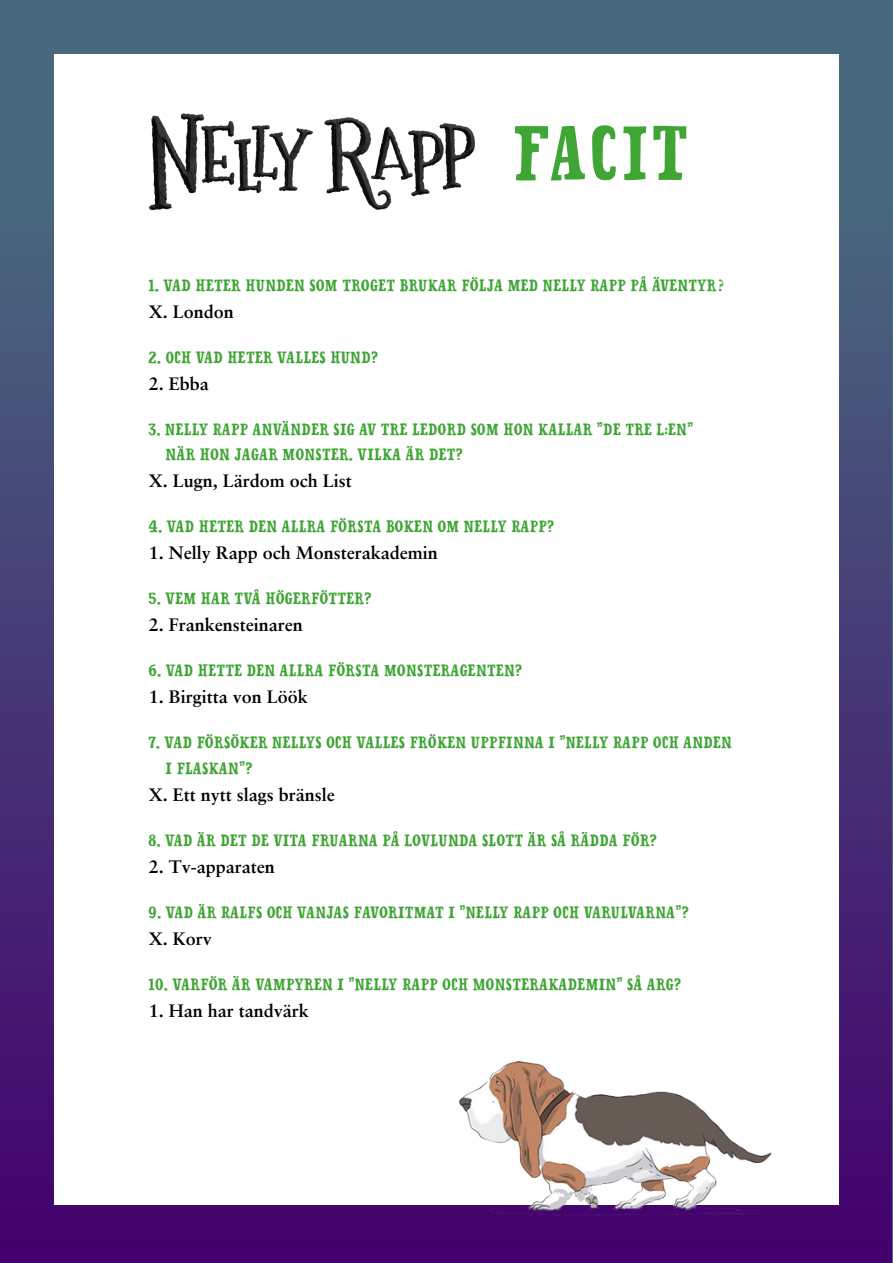
<style>
.page{position:relative;width:893px;height:1263px;background:#fff}
.page>*{position:absolute;margin:0;border:0;box-sizing:border-box;transform-origin:0 0}
.t1{font:75px "Oklahoma Pro Deputy";letter-spacing:.05em;color:#3fa535}
.t2{font:700 18px "Sabon LT Pro";color:#000}
.t3{font:16.5px/25.5px "Oklahoma Pro Deputy";letter-spacing:.03em;color:#3fa535}
.s1{font-family:"Sabon LT Pro";font-weight:700}
</style>
<div class="page">
<div style="left:0;top:0;width:891px;height:1263px;background:linear-gradient(to bottom,#48757f,#45036e)"></div>
<div style="left:54px;top:54px;width:785px;height:1150px;background:#fff"></div>
<img style="left:139px;top:49px;width:351px;height:162px">
<img style="left:441px;top:1061px;width:364px;height:190px">
<h1 class="t1" style="left:514px;top:106px;width:176px">FACIT</h1>
<p class="t3" style="left:149px;top:273px;width:577px">1. VAD HETER HUNDEN SOM TROGET BRUKAR FÖLJA MED NELLY RAPP PÅ ÄVENTYR<span class="s1">?</span></p>
<p class="t2" style="left:149px;top:300px;width:87px">X. London</p>
<p class="t3" style="left:149px;top:345px;width:231px">2. OCH VAD HETER VALLES HUND?</p>
<p class="t2" style="left:149px;top:372px;width:62px">2. Ebba</p>
<p class="t3" style="left:166px;top:417px;width:529px;text-indent:-17px">3. NELLY RAPP ANVÄNDER SIG AV TRE LEDORD SOM HON KALLAR ”DE TRE L:EN”<br>NÄR HON JAGAR MONSTER. VILKA ÄR DET?</p>
<p class="t2" style="left:149px;top:469px;width:205px">X. Lugn, Lärdom och List</p>
<p class="t3" style="left:149px;top:514px;width:407px">4. VAD HETER DEN ALLRA FÖRSTA BOKEN OM NELLY RAPP?</p>
<p class="t2" style="left:149px;top:541px;width:291px">1. Nelly Rapp och Monsterakademin</p>
<p class="t3" style="left:149px;top:586px;width:225px">5. VEM HAR TVÅ HÖGERFÖTTER?</p>
<p class="t2" style="left:149px;top:613px;width:156px">2. Frankensteinaren</p>
<p class="t3" style="left:149px;top:658px;width:375px">6. VAD HETTE DEN ALLRA FÖRSTA MONSTERAGENTEN?</p>
<p class="t2" style="left:149px;top:685px;width:161px">1. Birgitta von Löök</p>
<p class="t3" style="left:166px;top:730px;width:568px;text-indent:-17px">7. VAD FÖRSÖKER NELLYS OCH VALLES FRÖKEN UPPFINNA I ”NELLY RAPP OCH ANDEN<br>I FLASKAN”?</p>
<p class="t2" style="left:149px;top:783px;width:188px">X. Ett nytt slags bränsle</p>
<p class="t3" style="left:149px;top:828px;width:510px">8. VAD ÄR DET DE VITA FRUARNA PÅ LOVLUNDA SLOTT ÄR SÅ RÄDDA FÖR?</p>
<p class="t2" style="left:149px;top:855px;width:128px">2. Tv-apparaten</p>
<p class="t3" style="left:149px;top:900px;width:542px">9. VAD ÄR RALFS OCH VANJAS FAVORITMAT I ”NELLY RAPP OCH VARULVARNA”?</p>
<p class="t2" style="left:149px;top:927px;width:65px">X. Korv</p>
<p class="t3" style="left:149px;top:972px;width:534px">10. VARFÖR ÄR VAMPYREN I ”NELLY RAPP OCH MONSTERAKADEMIN” SÅ ARG?</p>
<p class="t2" style="left:149px;top:999px;width:162px">1. Han har tandvärk</p>
</div>
